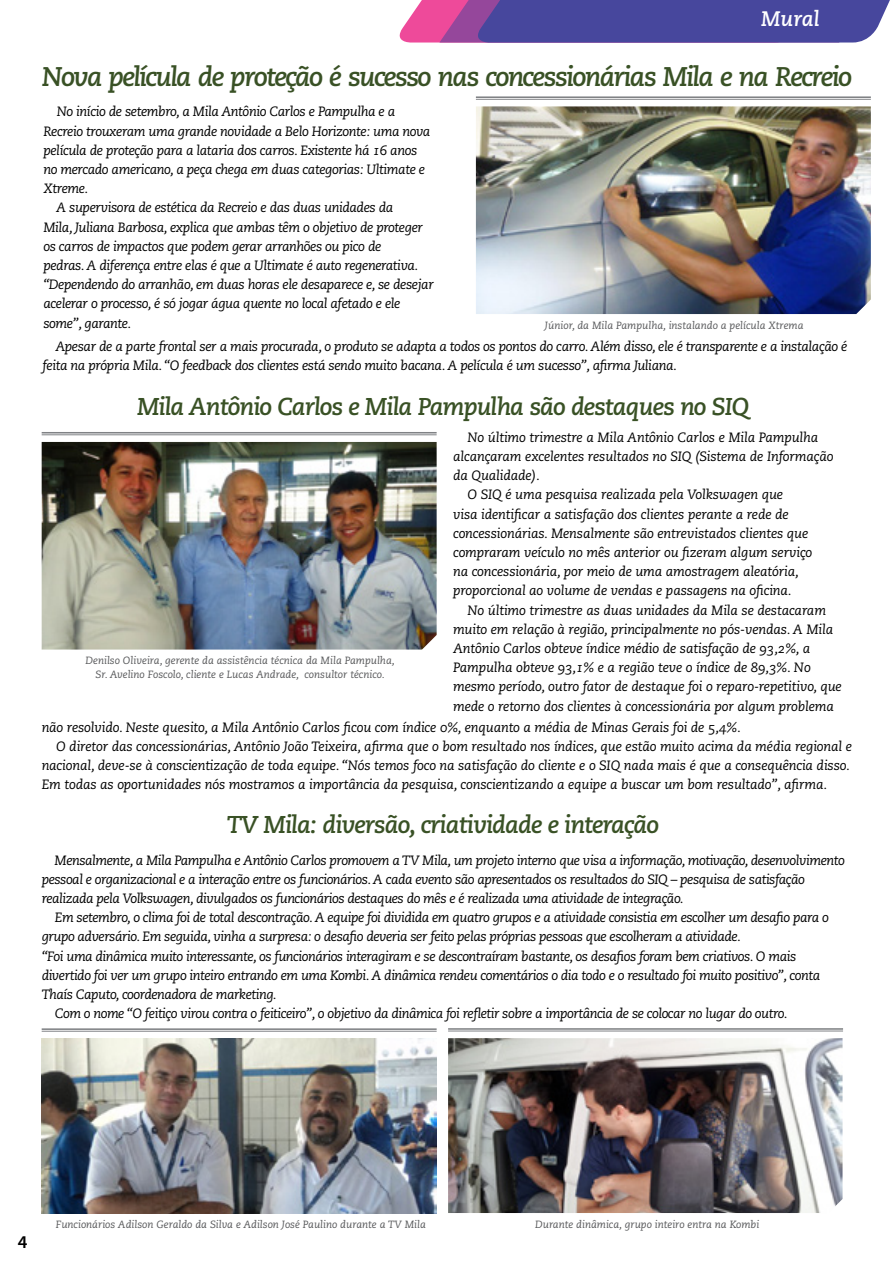
<style>
.page{position:relative;width:893px;height:1263px;background:#fff}
.page>*{position:absolute;margin:0;border:0;box-sizing:border-box;transform-origin:0 0}
.t1{font:27px "Caecilia Bold Italic Os F";letter-spacing:-.06em;color:#395125}
.t2{font:24.3px "Caecilia Bold Italic Os F";letter-spacing:-.04em;color:#395125}
.t3{font:21px "Caecilia Bold Italic Os F";color:#fff}
.t4{font:600 18px "Myriad Pro";color:#000}
.t5{font:13.5px/19.2px "Caecilia Italic Os F";letter-spacing:-.03em;color:#000}
.t6{font:13.5px "Caecilia Italic Os F";letter-spacing:-.01em;color:#000}
.t7{font:10.5px/13.2px "Caecilia Italic Os F";color:#58595b;text-align:center}
</style>
<div class="page">
<svg style="left:399px;top:0;width:491px;height:43px;background:#644fa1"></svg>
<img style="left:42px;top:442px;width:395px;height:207px">
<hr style="left:42px;top:432px;width:395px;height:1px;background:#808285">
<hr style="left:42px;top:434px;width:395px;height:1px;background:#808285">
<hr style="left:42px;top:1028px;width:395px;height:2px;background:#808285">
<hr style="left:42px;top:1031px;width:395px;height:1px;background:#808285">
<img style="left:448px;top:1038px;width:394px;height:175px">
<hr style="left:448px;top:1028px;width:395px;height:2px;background:#808285">
<hr style="left:448px;top:1031px;width:395px;height:1px;background:#808285">
<img style="left:476px;top:106px;width:395px;height:208px">
<hr style="left:476px;top:96px;width:395px;height:2px;background:#808285">
<hr style="left:476px;top:99px;width:395px;height:1px;background:#808285">
<img style="left:42px;top:1038px;width:395px;height:175px">
<h3 class="t3" style="left:761px;top:6px;width:60px">Mural</h3>
<h1 class="t1" style="left:42px;top:61px;width:812px">Nova película de proteção é sucesso nas concessionárias Mila e na Recreio</h1>
<p class="t5" style="left:57px;top:102px;width:340px">No início de setembro, a Mila Antônio Carlos e Pampulha e a</p>
<p class="t5" style="left:43px;top:122px;width:388px">Recreio trouxeram uma grande novidade a Belo Horizonte: uma nova</p>
<p class="t5" style="left:43px;top:141px;width:375px">película de proteção para a lataria dos carros. Existente há 16 anos</p>
<p class="t5" style="left:43px;top:160px;width:383px">no mercado americano, a peça chega em duas categorias: Ultimate e</p>
<p class="t5" style="left:43px;top:179px;width:46px">Xtreme.</p>
<p class="t5" style="left:56px;top:198px;width:339px">A supervisora de estética da Recreio e das duas unidades da</p>
<p class="t5" style="left:43px;top:218px;width:381px">Mila, Juliana Barbosa, explica que ambas têm o objetivo de proteger</p>
<p class="t5" style="left:43px;top:237px;width:339px">os carros de impactos que podem gerar arranhões ou pico de</p>
<p class="t5" style="left:43px;top:256px;width:376px">pedras. A diferença entre elas é que a Ultimate é auto regenerativa.</p>
<p class="t5" style="left:43px;top:275px;width:392px">“Dependendo do arranhão, em duas horas ele desaparece e, se desejar</p>
<p class="t5" style="left:43px;top:294px;width:359px">acelerar o processo, é só jogar água quente no local afetado e ele</p>
<p class="t5" style="left:43px;top:314px;width:89px">some”, garante.</p>
<p class="t7" style="left:545px;top:319px;width:260px">Júnior, da Mila Pampulha, instalando a película Xtrema</p>
<p class="t5" style="left:43px;top:337px;width:806px;text-indent:13px">Apesar de a parte frontal ser a mais procurada, o produto se adapta a todos os pontos do carro. Além disso, ele é transparente e a instalação é feita na própria Mila. “O feedback dos clientes está sendo muito bacana. A película é um sucesso”, afirma Juliana.</p>
<h2 class="t2" style="left:137px;top:392px;width:614px">Mila Antônio Carlos e Mila Pampulha são destaques no SIQ</h2>
<p class="t7" style="left:86px;top:654px;width:311px">Denilso Oliveira, gerente da assistência técnica da Mila Pampulha,<br>Sr. Avelino Foscolo, cliente e Lucas Andrade, consultor técnico.</p>
<p class="t6" style="left:468px;top:429px;width:352px">No último trimestre a Mila Antônio Carlos e Mila Pampulha</p>
<p class="t6" style="left:453px;top:449px;width:382px">alcançaram excelentes resultados no SIQ (Sistema de Informação</p>
<p class="t6" style="left:453px;top:468px;width:88px">da Qualidade).</p>
<p class="t6" style="left:468px;top:487px;width:317px">O SIQ é uma pesquisa realizada pela Volkswagen que</p>
<p class="t6" style="left:453px;top:506px;width:337px">visa identificar a satisfação dos clientes perante a rede de</p>
<p class="t6" style="left:453px;top:525px;width:357px">concessionárias. Mensalmente são entrevistados clientes que</p>
<p class="t6" style="left:453px;top:545px;width:361px">compraram veículo no mês anterior ou fizeram algum serviço</p>
<p class="t6" style="left:453px;top:564px;width:347px">na concessionária, por meio de uma amostragem aleatória,</p>
<p class="t6" style="left:453px;top:583px;width:340px">proporcional ao volume de vendas e passagens na oficina.</p>
<p class="t6" style="left:468px;top:602px;width:360px">No último trimestre as duas unidades da Mila se destacaram</p>
<p class="t6" style="left:453px;top:621px;width:382px">muito em relação à região, principalmente no pós-vendas. A Mila</p>
<p class="t6" style="left:453px;top:641px;width:359px">Antônio Carlos obteve índice médio de satisfação de 93,2%, a</p>
<p class="t6" style="left:453px;top:660px;width:359px">Pampulha obteve 93,1% e a região teve o índice de 89,3%. No</p>
<p class="t6" style="left:453px;top:679px;width:390px">mesmo período, outro fator de destaque foi o reparo-repetitivo, que</p>
<p class="t6" style="left:453px;top:698px;width:382px">mede o retorno dos clientes à concessionária por algum problema</p>
<p class="t6" style="left:42px;top:719px;width:701px">não resolvido. Neste quesito, a Mila Antônio Carlos ficou com índice 0%, enquanto a média de Minas Gerais foi de 5,4%.</p>
<p class="t6" style="left:56px;top:738px;width:797px">O diretor das concessionárias, Antônio João Teixeira, afirma que o bom resultado nos índices, que estão muito acima da média regional e</p>
<p class="t6" style="left:42px;top:758px;width:810px">nacional, deve-se à conscientização de toda equipe. “Nós temos foco na satisfação do cliente e o SIQ nada mais é que a consequência disso.</p>
<p class="t6" style="left:42px;top:777px;width:787px">Em todas as oportunidades nós mostramos a importância da pesquisa, conscientizando a equipe a buscar um bom resultado”, afirma.</p>
<h2 class="t2" style="left:227px;top:811px;width:433px">TV Mila: diversão, criatividade e interação</h2>
<p class="t5" style="left:42px;top:851px;width:805px;text-indent:13px">Mensalmente, a Mila Pampulha e Antônio Carlos promovem a TV Mila, um projeto interno que visa a informação, motivação, desenvolvimento pessoal e organizacional e a interação entre os funcionários. A cada evento são apresentados os resultados do SIQ – pesquisa de satisfação realizada pela Volkswagen, divulgados os funcionários destaques do mês e é realizada uma atividade de integração.</p>
<p class="t5" style="left:55px;top:908px;width:775px">Em setembro, o clima foi de total descontração. A equipe foi dividida em quatro grupos e a atividade consistia em escolher um desafio para o</p>
<p class="t5" style="left:42px;top:927px;width:701px">grupo adversário. Em seguida, vinha a surpresa: o desafio deveria ser feito pelas próprias pessoas que escolheram a atividade.</p>
<p class="t5" style="left:42px;top:947px;width:756px">“Foi uma dinâmica muito interessante, os funcionários interagiram e se descontraíram bastante, os desafios foram bem criativos. O mais</p>
<p class="t5" style="left:42px;top:966px;width:780px">divertido foi ver um grupo inteiro entrando em uma Kombi. A dinâmica rendeu comentários o dia todo e o resultado foi muito positivo”, conta</p>
<p class="t5" style="left:42px;top:985px;width:236px">Thaís Caputo, coordenadora de marketing.</p>
<p class="t5" style="left:55px;top:1004px;width:734px">Com o nome “O feitiço virou contra o feiticeiro”, o objetivo da dinâmica foi refletir sobre a importância de se colocar no lugar do outro.</p>
<h3 class="t4" style="left:18px;top:1230px;width:11px">4</h3>
<p class="t7" style="left:56px;top:1218px;width:372px">Funcionários Adilson Geraldo da Silva e Adilson José Paulino durante a TV Mila</p>
<p class="t7" style="left:535px;top:1218px;width:226px">Durante dinâmica, grupo inteiro entra na Kombi</p>
</div>
